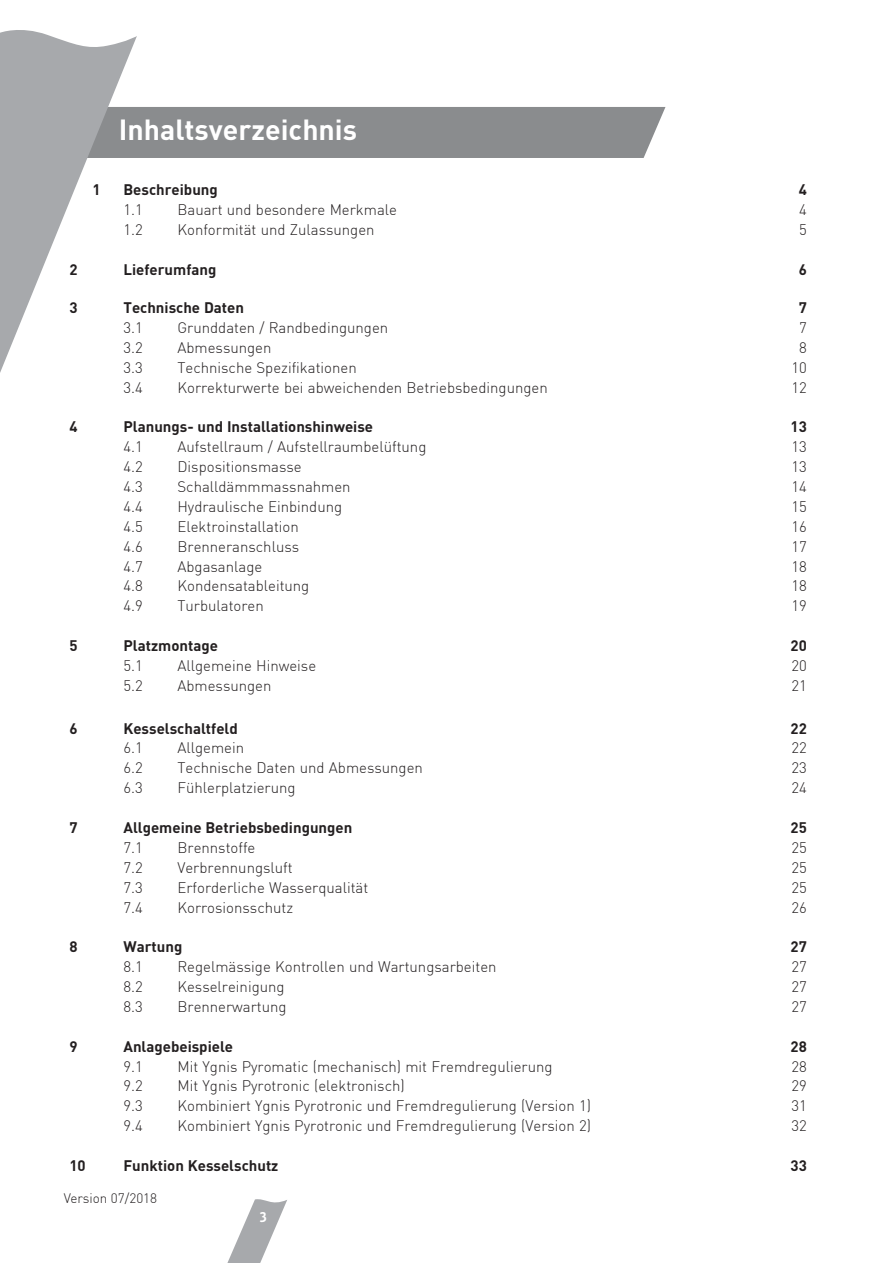
<style>
.page{position:relative;width:893px;height:1263px;background:#fff}
.page>*{position:absolute;margin:0;border:0;box-sizing:border-box;transform-origin:0 0}
.t1{font:700 28.5px "DIN";color:#fff}
.t2{font:300 15px "DIN";color:#231f20}
.t3{font:700 15px "DIN";color:#231f20}
.t4{font:600 15px "Aptifer Sans LT Pro";color:#fff}
.t5{font:300 13.5px "DIN";color:#231f20}
</style>
<div class="page">
<svg style="left:227px;top:1199px;width:60px;height:64px"></svg>
<div style="left:137px;top:107px;width:528px;height:51px;background:#8a8c8e"></div>
<svg style="left:0;top:30px;width:137px;height:343px;fill:#a7a9ac"></svg>
<h1 class="t1" style="left:119px;top:111px;width:240px">Inhaltsverzeichnis</h1>
<p class="t3" style="left:92px;top:180px;width:10px">1</p>
<p class="t3" style="left:123px;top:180px;width:96px">Beschreibung</p>
<p class="t3" style="left:799px;top:180px;width:10px">4</p>
<p class="t2" style="left:123px;top:201px;width:21px">1.1</p>
<p class="t2" style="left:177px;top:201px;width:221px">Bauart und besondere Merkmale</p>
<p class="t2" style="left:799px;top:201px;width:9px">4</p>
<p class="t2" style="left:123px;top:220px;width:21px">1.2</p>
<p class="t2" style="left:177px;top:220px;width:199px">Konformität und Zulassungen</p>
<p class="t2" style="left:799px;top:220px;width:9px">5</p>
<p class="t3" style="left:69px;top:260px;width:10px">2</p>
<p class="t3" style="left:123px;top:260px;width:94px">Lieferumfang</p>
<p class="t3" style="left:799px;top:260px;width:10px">6</p>
<p class="t3" style="left:69px;top:298px;width:10px">3</p>
<p class="t3" style="left:123px;top:298px;width:122px">Technische Daten</p>
<p class="t3" style="left:799px;top:298px;width:10px">7</p>
<p class="t2" style="left:123px;top:318px;width:21px">3.1</p>
<p class="t2" style="left:177px;top:318px;width:212px">Grunddaten / Randbedingungen</p>
<p class="t2" style="left:799px;top:318px;width:9px">7</p>
<p class="t2" style="left:123px;top:338px;width:21px">3.2</p>
<p class="t2" style="left:177px;top:338px;width:96px">Abmessungen</p>
<p class="t2" style="left:799px;top:338px;width:9px">8</p>
<p class="t2" style="left:123px;top:358px;width:21px">3.3</p>
<p class="t2" style="left:177px;top:358px;width:181px">Technische Spezifikationen</p>
<p class="t2" style="left:791px;top:358px;width:17px">10</p>
<p class="t2" style="left:123px;top:378px;width:21px">3.4</p>
<p class="t2" style="left:177px;top:378px;width:372px">Korrekturwerte bei abweichenden Betriebsbedingungen</p>
<p class="t2" style="left:791px;top:378px;width:17px">12</p>
<p class="t3" style="left:69px;top:417px;width:10px">4</p>
<p class="t3" style="left:123px;top:417px;width:251px">Planungs- und Installationshinweise</p>
<p class="t3" style="left:791px;top:417px;width:18px">13</p>
<p class="t2" style="left:123px;top:438px;width:21px">4.1</p>
<p class="t2" style="left:177px;top:438px;width:250px">Aufstellraum / Aufstellraumbelüftung</p>
<p class="t2" style="left:791px;top:438px;width:17px">13</p>
<p class="t2" style="left:123px;top:457px;width:21px">4.2</p>
<p class="t2" style="left:177px;top:457px;width:126px">Dispositionsmasse</p>
<p class="t2" style="left:791px;top:457px;width:17px">13</p>
<p class="t2" style="left:123px;top:477px;width:21px">4.3</p>
<p class="t2" style="left:177px;top:477px;width:175px">Schalldämmmassnahmen</p>
<p class="t2" style="left:791px;top:477px;width:17px">14</p>
<p class="t2" style="left:123px;top:497px;width:21px">4.4</p>
<p class="t2" style="left:177px;top:497px;width:166px">Hydraulische Einbindung</p>
<p class="t2" style="left:791px;top:497px;width:17px">15</p>
<p class="t2" style="left:123px;top:517px;width:21px">4.5</p>
<p class="t2" style="left:177px;top:517px;width:123px">Elektroinstallation</p>
<p class="t2" style="left:791px;top:517px;width:17px">16</p>
<p class="t2" style="left:123px;top:537px;width:21px">4.6</p>
<p class="t2" style="left:177px;top:537px;width:123px">Brenneranschluss</p>
<p class="t2" style="left:791px;top:537px;width:17px">17</p>
<p class="t2" style="left:123px;top:557px;width:21px">4.7</p>
<p class="t2" style="left:177px;top:557px;width:86px">Abgasanlage</p>
<p class="t2" style="left:791px;top:557px;width:17px">18</p>
<p class="t2" style="left:123px;top:577px;width:21px">4.8</p>
<p class="t2" style="left:177px;top:577px;width:133px">Kondensatableitung</p>
<p class="t2" style="left:791px;top:577px;width:17px">18</p>
<p class="t2" style="left:123px;top:597px;width:21px">4.9</p>
<p class="t2" style="left:177px;top:597px;width:88px">Turbulatoren</p>
<p class="t2" style="left:791px;top:597px;width:17px">19</p>
<p class="t3" style="left:69px;top:636px;width:10px">5</p>
<p class="t3" style="left:123px;top:636px;width:96px">Platzmontage</p>
<p class="t3" style="left:791px;top:636px;width:18px">20</p>
<p class="t2" style="left:123px;top:656px;width:21px">5.1</p>
<p class="t2" style="left:177px;top:656px;width:140px">Allgemeine Hinweise</p>
<p class="t2" style="left:791px;top:656px;width:17px">20</p>
<p class="t2" style="left:123px;top:676px;width:21px">5.2</p>
<p class="t2" style="left:177px;top:676px;width:96px">Abmessungen</p>
<p class="t2" style="left:791px;top:676px;width:17px">21</p>
<p class="t3" style="left:69px;top:718px;width:10px">6</p>
<p class="t3" style="left:123px;top:718px;width:116px">Kesselschaltfeld</p>
<p class="t3" style="left:791px;top:718px;width:18px">22</p>
<p class="t2" style="left:123px;top:739px;width:21px">6.1</p>
<p class="t2" style="left:177px;top:739px;width:68px">Allgemein</p>
<p class="t2" style="left:791px;top:739px;width:17px">22</p>
<p class="t2" style="left:123px;top:759px;width:21px">6.2</p>
<p class="t2" style="left:177px;top:759px;width:247px">Technische Daten und Abmessungen</p>
<p class="t2" style="left:791px;top:759px;width:17px">23</p>
<p class="t2" style="left:123px;top:779px;width:21px">6.3</p>
<p class="t2" style="left:177px;top:779px;width:120px">Fühlerplatzierung</p>
<p class="t2" style="left:791px;top:779px;width:17px">24</p>
<p class="t3" style="left:69px;top:818px;width:10px">7</p>
<p class="t3" style="left:123px;top:818px;width:230px">Allgemeine Betriebsbedingungen</p>
<p class="t3" style="left:791px;top:818px;width:18px">25</p>
<p class="t2" style="left:123px;top:838px;width:21px">7.1</p>
<p class="t2" style="left:177px;top:838px;width:79px">Brennstoffe</p>
<p class="t2" style="left:791px;top:838px;width:17px">25</p>
<p class="t2" style="left:123px;top:858px;width:21px">7.2</p>
<p class="t2" style="left:177px;top:858px;width:117px">Verbrennungsluft</p>
<p class="t2" style="left:791px;top:858px;width:17px">25</p>
<p class="t2" style="left:123px;top:878px;width:21px">7.3</p>
<p class="t2" style="left:177px;top:878px;width:192px">Erforderliche Wasserqualität</p>
<p class="t2" style="left:791px;top:878px;width:17px">25</p>
<p class="t2" style="left:123px;top:898px;width:21px">7.4</p>
<p class="t2" style="left:177px;top:898px;width:117px">Korrosionsschutz</p>
<p class="t2" style="left:791px;top:898px;width:17px">26</p>
<p class="t3" style="left:69px;top:937px;width:10px">8</p>
<p class="t3" style="left:123px;top:937px;width:60px">Wartung</p>
<p class="t3" style="left:791px;top:937px;width:18px">27</p>
<p class="t2" style="left:123px;top:957px;width:21px">8.1</p>
<p class="t2" style="left:177px;top:957px;width:321px">Regelmässige Kontrollen und Wartungsarbeiten</p>
<p class="t2" style="left:791px;top:957px;width:17px">27</p>
<p class="t2" style="left:123px;top:977px;width:21px">8.2</p>
<p class="t2" style="left:177px;top:977px;width:109px">Kesselreinigung</p>
<p class="t2" style="left:791px;top:977px;width:17px">27</p>
<p class="t2" style="left:123px;top:997px;width:21px">8.3</p>
<p class="t2" style="left:177px;top:997px;width:111px">Brennerwartung</p>
<p class="t2" style="left:791px;top:997px;width:17px">27</p>
<p class="t3" style="left:69px;top:1036px;width:10px">9</p>
<p class="t3" style="left:123px;top:1036px;width:111px">Anlagebeispiele</p>
<p class="t3" style="left:791px;top:1036px;width:18px">28</p>
<p class="t2" style="left:123px;top:1057px;width:21px">9.1</p>
<p class="t2" style="left:177px;top:1057px;width:377px">Mit Ygnis Pyromatic (mechanisch) mit Fremdregulierung</p>
<p class="t2" style="left:791px;top:1057px;width:17px">28</p>
<p class="t2" style="left:123px;top:1077px;width:21px">9.2</p>
<p class="t2" style="left:177px;top:1077px;width:229px">Mit Ygnis Pyrotronic (elektronisch)</p>
<p class="t2" style="left:791px;top:1077px;width:17px">29</p>
<p class="t2" style="left:123px;top:1097px;width:21px">9.3</p>
<p class="t2" style="left:177px;top:1097px;width:415px">Kombiniert Ygnis Pyrotronic und Fremdregulierung (Version 1)</p>
<p class="t2" style="left:791px;top:1097px;width:17px">31</p>
<p class="t2" style="left:123px;top:1116px;width:21px">9.4</p>
<p class="t2" style="left:177px;top:1116px;width:415px">Kombiniert Ygnis Pyrotronic und Fremdregulierung (Version 2)</p>
<p class="t2" style="left:791px;top:1116px;width:17px">32</p>
<p class="t3" style="left:69px;top:1156px;width:18px">10</p>
<p class="t3" style="left:123px;top:1156px;width:157px">Funktion Kesselschutz</p>
<p class="t3" style="left:791px;top:1156px;width:18px">33</p>
<p class="t5" style="left:64px;top:1190px;width:95px">Version 07/2018</p>
<p class="t4" style="left:259px;top:1211px;width:10px">3</p>
</div>
